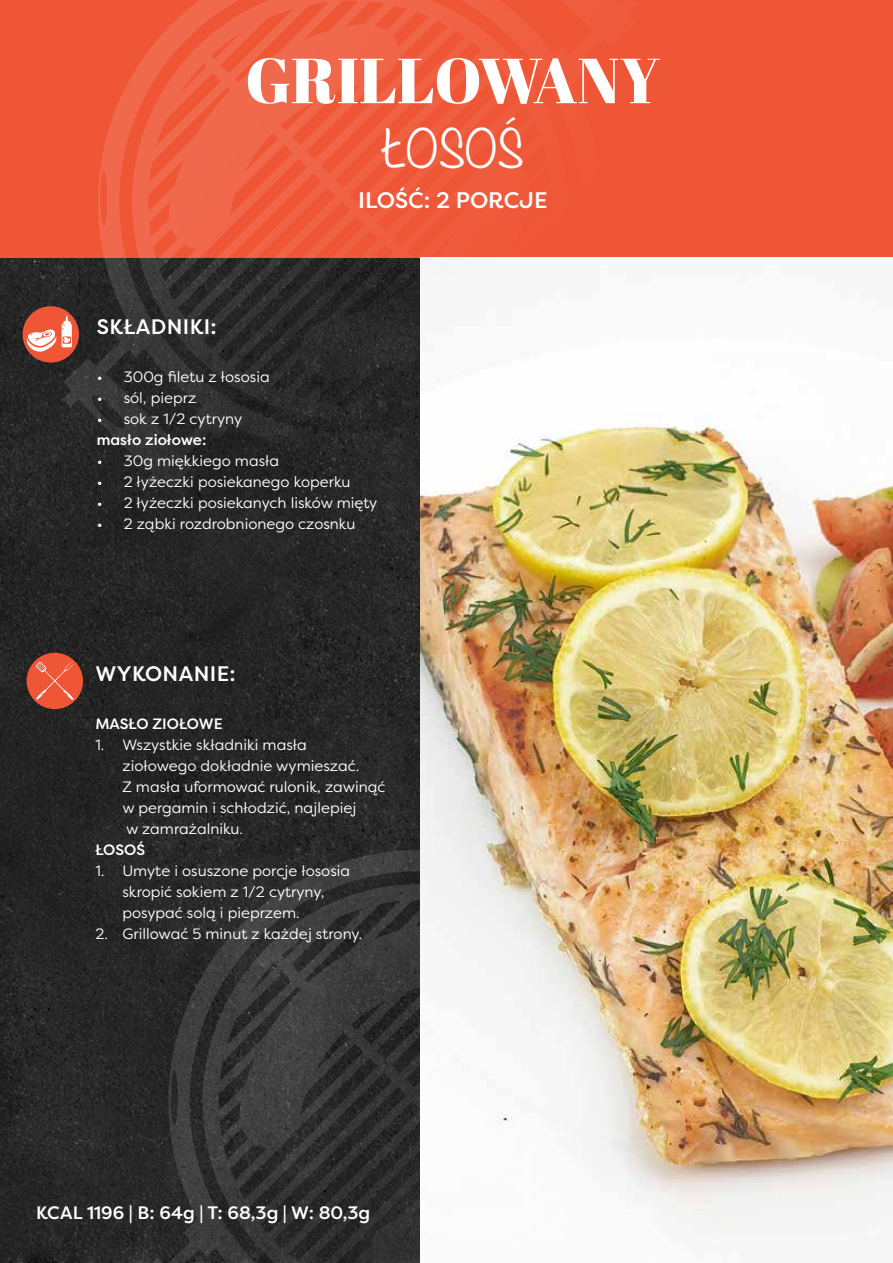
<style>
.page{position:relative;width:893px;height:1263px;background:#fff}
.page>*{position:absolute;margin:0;border:0;box-sizing:border-box;transform-origin:0 0}
.t1{font:63.45px "Abril Fatface";color:#fff}
.t2{font:300 46.2px "Noteworthy";color:#fff}
.t3{font:500 22.5px "Filson Pro";color:#fff}
.t4{font:500 21px "Filson Pro";letter-spacing:.02em;color:#fff}
.t5{font:500 18px "Filson Pro";color:#fff}
.t6{font:15px/21px "Filson Pro";color:#fff}
.t7{font:500 15px "Filson Pro";color:#fff}
</style>
<div class="page">
<img style="left:0;top:0;width:420px;height:1263px">
<svg style="left:133px;top:814px;width:287px;height:449px;background:#313131"></svg>
<div style="left:1px;top:0;width:892px;height:257px;background:#ef5636"></div>
<img style="left:420px;top:414px;width:473px;height:816px">
<svg style="left:62px;top:0;width:575px;height:489px"></svg>
<div style="left:23px;top:306px;width:56px;height:57px;background:#ef5636;border-radius:50%"></div>
<svg style="left:27px;top:316px;width:45px;height:37px"></svg>
<div style="left:27px;top:653px;width:56px;height:56px;background:#ef5636;border-radius:50%"></div>
<svg style="left:36px;top:662px;width:38px;height:38px"></svg>
<h1 class="t1" style="left:245px;top:36px;width:417px">GRILLOWANY</h1>
<h2 class="t2" style="left:382px;top:109px;width:143px">ŁOSOŚ</h2>
<h3 class="t3" style="left:358px;top:184px;width:191px">ILOŚĆ: 2 PORCJE</h3>
<h3 class="t4" style="left:97px;top:312px;width:121px">SKŁADNIKI:</h3>
<p class="t6" style="left:97px;top:366px;width:174px">• 300g filetu z łososia</p>
<p class="t6" style="left:97px;top:387px;width:101px">• sól, pieprz</p>
<p class="t6" style="left:97px;top:408px;width:147px">• sok z 1/2 cytryny</p>
<p class="t7" style="left:97px;top:430px;width:111px">masło ziołowe:</p>
<p class="t6" style="left:97px;top:450px;width:184px">• 30g miękkiego masła</p>
<p class="t6" style="left:97px;top:471px;width:255px">• 2 łyżeczki posiekanego koperku</p>
<p class="t6" style="left:97px;top:492px;width:282px">• 2 łyżeczki posiekanych lisków mięty</p>
<p class="t6" style="left:97px;top:513px;width:260px">• 2 ząbki rozdrobnionego czosnku</p>
<h3 class="t4" style="left:96px;top:659px;width:142px">WYKONANIE:</h3>
<p class="t7" style="left:95px;top:713px;width:129px">MASŁO ZIOŁOWE</p>
<p class="t6" style="left:122px;top:734px;width:265px;text-indent:-27px">1. Wszystkie składniki masła<br>ziołowego dokładnie wymieszać.<br>Z masła uformować rulonik, zawinąć w pergamin i schłodzić, najlepiej<br>w zamrażalniku.</p>
<p class="t7" style="left:95px;top:839px;width:51px">ŁOSOŚ</p>
<p class="t6" style="left:122px;top:860px;width:229px;text-indent:-27px">1. Umyte i osuszone porcje łososia skropić sokiem z 1/2 cytryny, posypać solą i pieprzem.</p>
<p class="t6" style="left:95px;top:923px;width:268px">2. Grillować 5 minut z każdej strony.</p>
<p class="t5" style="left:36px;top:1200px;width:336px">KCAL 1196 | B: 64g | T: 68,3g | W: 80,3g</p>
</div>
